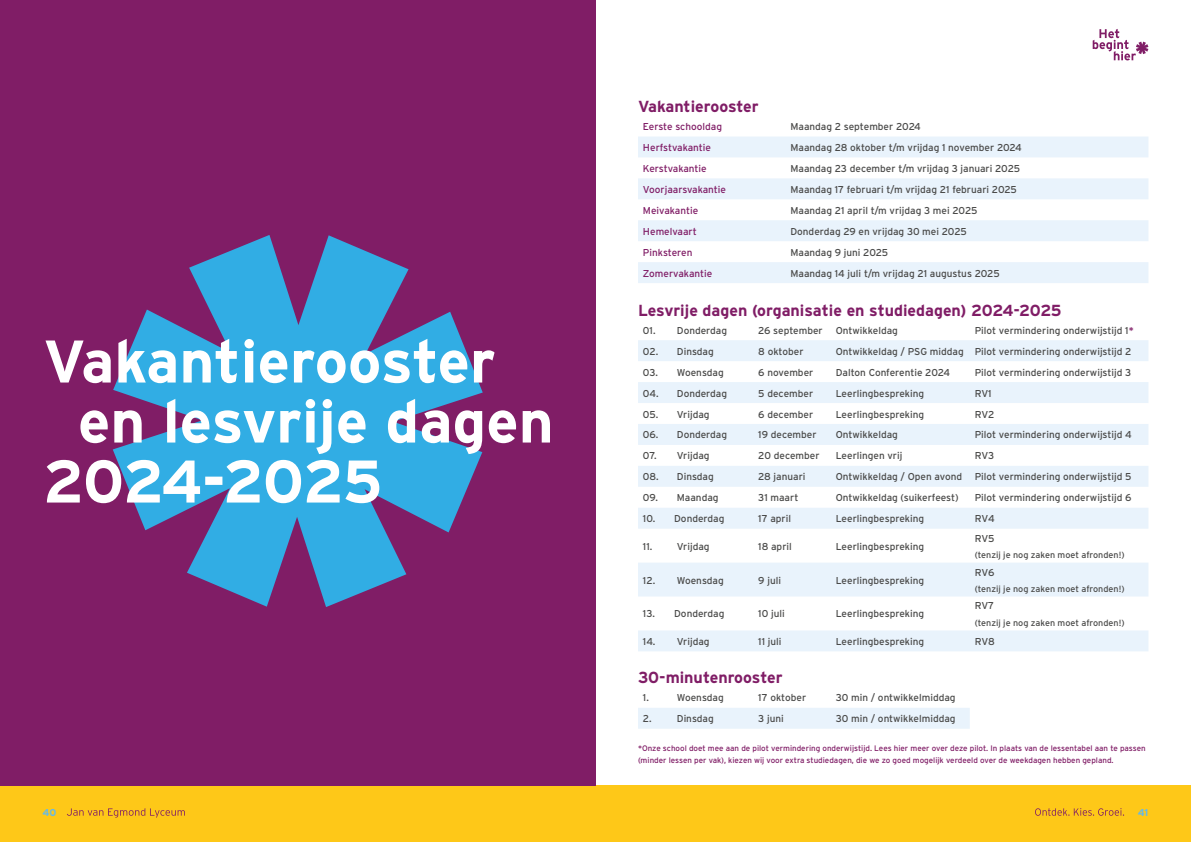
<style>
.page{position:relative;width:1191px;height:842px;background:#fff}
.page>*{position:absolute;margin:0;border:0;box-sizing:border-box;transform-origin:0 0}
.t1{font:700 16px "Interstate";color:#801d66}
.t2{font:10px "Interstate";color:#4a4a49}
.t3{font:10px "Interstate";color:#801d66}
.t4{font:700 10px "Interstate";color:#65b9e9}
.t5{font:9px "Interstate";color:#4a4a49}
.t6{font:8px/12px "Interstate";color:#801d66}
.s1{color:#801d66}
</style>
<div class="page">
<div style="left:0;top:785px;width:595px;height:57px;background:#fec818"></div>
<div style="left:595px;top:785px;width:596px;height:57px;background:#fec818"></div>
<svg style="left:1035px;top:808px;width:89px;height:8px"></svg>
<svg style="left:67px;top:808px;width:118px;height:10px"></svg>
<svg style="left:1092px;top:29px;width:56px;height:31px"></svg>
<div style="left:0;top:0;width:595px;height:785px;background:#801d66"></div>
<svg style="left:113px;top:235px;width:370px;height:372px;fill:#36a5dd"></svg>
<svg style="left:80px;top:399px;width:470px;height:55px"></svg>
<svg style="left:47px;top:460px;width:332px;height:43px"></svg>
<svg style="left:45px;top:339px;width:449px;height:44px"></svg>
<svg style="left:638px;top:136px;width:510px;height:147px;fill:#e9f3fc"></svg>
<svg style="left:638px;top:340px;width:510px;height:311px;fill:#edf5fc"></svg>
<div style="left:638px;top:708px;width:331px;height:21px;background:#e9f3fc"></div>
<h1 class="t1" style="left:638px;top:97px;width:122px">Vakantierooster</h1>
<p class="t3" style="left:643px;top:121px;width:81px">Eerste schooldag</p>
<p class="t2" style="left:790px;top:121px;width:132px">Maandag 2 september 2024</p>
<p class="t3" style="left:643px;top:142px;width:70px">Herfstvakantie</p>
<p class="t2" style="left:790px;top:142px;width:233px">Maandag 28 oktober t/m vrijdag 1 november 2024</p>
<p class="t3" style="left:643px;top:163px;width:65px">Kerstvakantie</p>
<p class="t2" style="left:790px;top:163px;width:231px">Maandag 23 december t/m vrijdag 3 januari 2025</p>
<p class="t3" style="left:643px;top:184px;width:85px">Voorjaarsvakantie</p>
<p class="t2" style="left:790px;top:184px;width:228px">Maandag 17 februari t/m vrijdag 21 februari 2025</p>
<p class="t3" style="left:643px;top:205px;width:57px">Meivakantie</p>
<p class="t2" style="left:790px;top:205px;width:188px">Maandag 21 april t/m vrijdag 3 mei 2025</p>
<p class="t3" style="left:643px;top:226px;width:55px">Hemelvaart</p>
<p class="t2" style="left:790px;top:226px;width:178px">Donderdag 29 en vrijdag 30 mei 2025</p>
<p class="t3" style="left:643px;top:247px;width:51px">Pinksteren</p>
<p class="t2" style="left:790px;top:247px;width:99px">Maandag 9 juni 2025</p>
<p class="t3" style="left:643px;top:267px;width:71px">Zomervakantie</p>
<p class="t2" style="left:790px;top:267px;width:211px">Maandag 14 juli t/m vrijdag 21 augustus 2025</p>
<h1 class="t1" style="left:638px;top:301px;width:425px">Lesvrije dagen (organisatie en studiedagen) 2024-2025</h1>
<p class="t2" style="left:643px;top:325px;width:86px">01. Donderdag</p>
<p class="t2" style="left:758px;top:325px;width:66px">26 september</p>
<p class="t2" style="left:836px;top:325px;width:64px">Ontwikkeldag</p>
<p class="t2" style="left:974px;top:325px;width:160px">Pilot vermindering onderwijstijd 1<span class="s1">*</span></p>
<p class="t2" style="left:643px;top:346px;width:72px">02. Dinsdag</p>
<p class="t2" style="left:758px;top:346px;width:47px">8 oktober</p>
<p class="t2" style="left:836px;top:346px;width:297px">Ontwikkeldag / PSG middag Pilot vermindering onderwijstijd 2</p>
<p class="t2" style="left:643px;top:366px;width:82px">03. Woensdag</p>
<p class="t2" style="left:758px;top:366px;width:57px">6 november</p>
<p class="t2" style="left:836px;top:366px;width:116px">Dalton Conferentie 2024</p>
<p class="t2" style="left:974px;top:366px;width:158px">Pilot vermindering onderwijstijd 3</p>
<p class="t2" style="left:643px;top:387px;width:86px">04. Donderdag</p>
<p class="t2" style="left:758px;top:387px;width:56px">5 december</p>
<p class="t2" style="left:836px;top:387px;width:90px">Leerlingbespreking</p>
<p class="t2" style="left:974px;top:387px;width:18px">RV1</p>
<p class="t2" style="left:643px;top:408px;width:68px">05. Vrijdag</p>
<p class="t2" style="left:758px;top:408px;width:56px">6 december</p>
<p class="t2" style="left:836px;top:408px;width:90px">Leerlingbespreking</p>
<p class="t2" style="left:974px;top:408px;width:21px">RV2</p>
<p class="t2" style="left:643px;top:429px;width:86px">06. Donderdag</p>
<p class="t2" style="left:758px;top:429px;width:60px">19 december</p>
<p class="t2" style="left:836px;top:429px;width:64px">Ontwikkeldag</p>
<p class="t2" style="left:974px;top:429px;width:159px">Pilot vermindering onderwijstijd 4</p>
<p class="t2" style="left:643px;top:450px;width:68px">07. Vrijdag</p>
<p class="t2" style="left:758px;top:450px;width:63px">20 december</p>
<p class="t2" style="left:836px;top:450px;width:68px">Leerlingen vrij</p>
<p class="t2" style="left:974px;top:450px;width:21px">RV3</p>
<p class="t2" style="left:643px;top:471px;width:72px">08. Dinsdag</p>
<p class="t2" style="left:758px;top:471px;width:49px">28 januari</p>
<p class="t2" style="left:836px;top:471px;width:128px">Ontwikkeldag / Open avond</p>
<p class="t2" style="left:974px;top:471px;width:158px">Pilot vermindering onderwijstijd 5</p>
<p class="t2" style="left:643px;top:492px;width:77px">09. Maandag</p>
<p class="t2" style="left:758px;top:492px;width:42px">31 maart</p>
<p class="t2" style="left:836px;top:492px;width:124px">Ontwikkeldag (suikerfeest)</p>
<p class="t2" style="left:974px;top:492px;width:158px">Pilot vermindering onderwijstijd 6</p>
<p class="t2" style="left:643px;top:513px;width:83px">10. Donderdag</p>
<p class="t2" style="left:758px;top:513px;width:34px">17 april</p>
<p class="t2" style="left:836px;top:513px;width:90px">Leerlingbespreking</p>
<p class="t2" style="left:974px;top:513px;width:22px">RV4</p>
<p class="t2" style="left:643px;top:540px;width:11px">11.</p>
<p class="t2" style="left:677px;top:540px;width:34px">Vrijdag</p>
<p class="t2" style="left:758px;top:540px;width:35px">18 april</p>
<p class="t2" style="left:836px;top:540px;width:90px">Leerlingbespreking</p>
<p class="t2" style="left:974px;top:532px;width:21px">RV5</p>
<p class="t5" style="left:974px;top:549px;width:151px">(tenzij je nog zaken moet afronden!)</p>
<p class="t2" style="left:643px;top:574px;width:82px">12. Woensdag</p>
<p class="t2" style="left:758px;top:574px;width:24px">9 juli</p>
<p class="t2" style="left:836px;top:574px;width:90px">Leerlingbespreking</p>
<p class="t2" style="left:643px;top:608px;width:83px">13. Donderdag</p>
<p class="t2" style="left:758px;top:608px;width:28px">10 juli</p>
<p class="t2" style="left:836px;top:608px;width:90px">Leerlingbespreking</p>
<p class="t2" style="left:974px;top:566px;width:21px">RV6</p>
<p class="t5" style="left:974px;top:583px;width:151px">(tenzij je nog zaken moet afronden!)</p>
<p class="t2" style="left:974px;top:600px;width:21px">RV7</p>
<p class="t5" style="left:974px;top:617px;width:151px">(tenzij je nog zaken moet afronden!)</p>
<p class="t2" style="left:643px;top:636px;width:68px">14. Vrijdag</p>
<p class="t2" style="left:758px;top:636px;width:25px">11 juli</p>
<p class="t2" style="left:836px;top:636px;width:90px">Leerlingbespreking</p>
<p class="t2" style="left:974px;top:636px;width:22px">RV8</p>
<h1 class="t1" style="left:638px;top:669px;width:146px">30-minutenrooster</h1>
<p class="t2" style="left:643px;top:692px;width:7px">1.</p>
<p class="t2" style="left:677px;top:692px;width:48px">Woensdag</p>
<p class="t2" style="left:758px;top:692px;width:49px">17 oktober</p>
<p class="t2" style="left:836px;top:692px;width:121px">30 min / ontwikkelmiddag</p>
<p class="t2" style="left:643px;top:713px;width:10px">2.</p>
<p class="t2" style="left:677px;top:713px;width:38px">Dinsdag</p>
<p class="t2" style="left:758px;top:713px;width:27px">3 juni</p>
<p class="t2" style="left:835px;top:713px;width:121px">30 min / ontwikkelmiddag</p>
<p class="t6" style="left:638px;top:742px;width:509px">*Onze school doet mee aan de pilot vermindering onderwijstijd. Lees hier meer over deze pilot. In plaats van de lessentabel aan te passen (minder lessen per vak), kiezen wij voor extra studiedagen, die we zo goed mogelijk verdeeld over de weekdagen hebben gepland.</p>
<p class="t4" style="left:43px;top:807px;width:15px">40</p>
<p class="t4" style="left:1137px;top:807px;width:12px">41</p>
</div>
